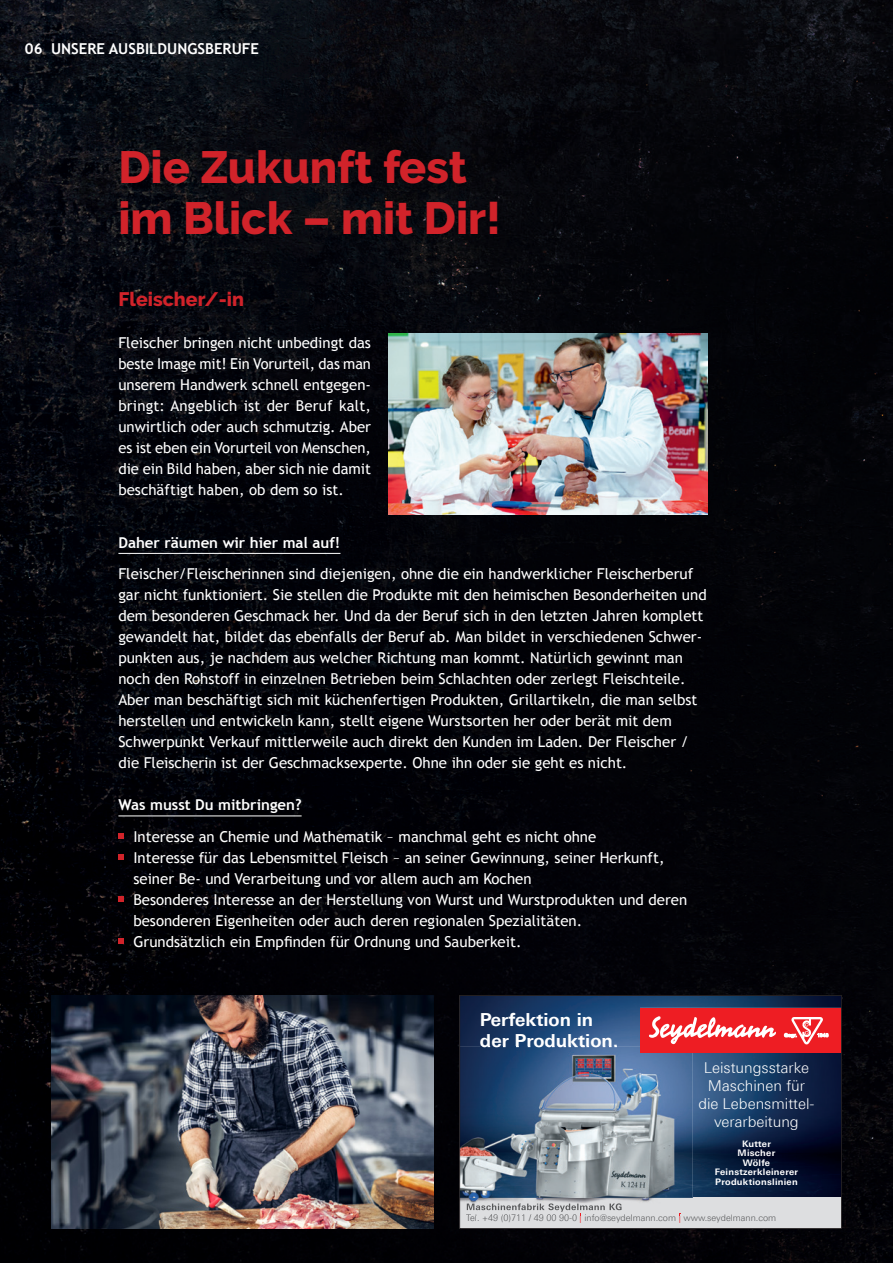
<style>
.page{position:relative;width:893px;height:1263px;background:#fff}
.page>*{position:absolute;margin:0;border:0;box-sizing:border-box;transform-origin:0 0}
.Head{font:800 45px/51px "Raleway";color:#d1232a}
.Zwischenhead_rot{font:800 19.5px "Raleway";color:#d1232a}
.t1{font:700 18px/21.6px "Linotype Univers 630";color:#fff}
.copy{font:15px/21px "Trebuchet MS";color:#fff}
.Zwischenhead{font:700 15px "Trebuchet MS";color:#fff}
.t2{font:300 15px/18px "Linotype Univers 330";color:#fff;text-align:center}
.t3{font:300 9px "Linotype Univers 330";color:#57585a}
.t4{font:700 9px/9.4px "Linotype Univers 630";letter-spacing:.03em;color:#fff;text-align:center}
.s1{color:#ee1d23}
</style>
<div class="page">
<img style="left:0;top:0;width:893px;height:1263px">
<hr style="left:118px;top:553px;width:222px;height:1px;background:#fff">
<hr style="left:118px;top:816px;width:184px;height:1px;background:#fff">
<svg style="left:118px;top:833px;width:6px;height:5px"></svg>
<svg style="left:118px;top:854px;width:6px;height:6px"></svg>
<svg style="left:118px;top:896px;width:6px;height:6px"></svg>
<svg style="left:118px;top:938px;width:6px;height:6px"></svg>
<img style="left:461px;top:997px;width:379px;height:201px">
<div style="left:640px;top:1008px;width:202px;height:44px;background:#ee1d23"></div>
<svg style="left:649px;top:1016px;width:127px;height:28px"></svg>
<svg style="left:784px;top:1017px;width:44px;height:27px"></svg>
<div style="left:459px;top:1198px;width:383px;height:31px;background:#dddee0"></div>
<img style="left:461px;top:1046px;width:232px;height:168px">
<img style="left:640px;top:1046px;width:53px;height:6px">
<img style="left:481px;top:1046px;width:136px;height:1px">
<img style="left:467px;top:1203px;width:155px;height:9px">
<img style="left:466px;top:1214px;width:111px;height:2px">
<img style="left:585px;top:1214px;width:47px;height:2px">
<div style="left:459px;top:995px;width:383px;height:234px;border:1px solid #231f20"></div>
<img style="left:51px;top:995px;width:383px;height:234px">
<img style="left:388px;top:334px;width:319px;height:180px">
<p class="Zwischenhead" style="left:25px;top:39px;width:19px">06</p>
<p class="Zwischenhead" style="left:51px;top:39px;width:210px">UNSERE AUSBILDUNGSBERUFE</p>
<p class="Head" style="left:118px;top:142px;width:384px">Die Zukunft fest im Blick – mit Dir!</p>
<p class="Zwischenhead_rot" style="left:118px;top:288px;width:127px">Fleischer/-in</p>
<p class="copy" style="left:118px;top:332px;width:254px;text-align:justify">Fleischer bringen nicht unbedingt das beste Image mit! Ein Vorurteil, das man unserem Handwerk schnell entgegen&shy;bringt: Angeblich ist der Beruf kalt, unwirtlich oder auch schmutzig. Aber es ist eben ein Vorurteil von Menschen, die ein Bild haben, aber sich nie damit beschäftigt haben, ob dem so ist.</p>
<p class="Zwischenhead" style="left:118px;top:533px;width:224px">Daher räumen wir hier mal auf!</p>
<p class="copy" style="left:118px;top:563px;width:590px">Fleischer/Fleischerinnen sind diejenigen, ohne die ein handwerklicher Fleischerberuf gar nicht funktioniert. Sie stellen die Produkte mit den heimischen Besonderheiten und dem besonderen Geschmack her. Und da der Beruf sich in den letzten Jahren komplett gewandelt hat, bildet das ebenfalls der Beruf ab. Man bildet in verschiedenen Schwer&shy;punkten aus, je nachdem aus welcher Richtung man kommt. Natürlich gewinnt man noch den Rohstoff in einzelnen Betrieben beim Schlachten oder zerlegt Fleischteile.<br>Aber man beschäftigt sich mit küchenfertigen Produkten, Grillartikeln, die man selbst herstellen und entwickeln kann, stellt eigene Wurstsorten her oder berät mit dem Schwerpunkt Verkauf mittlerweile auch direkt den Kunden im Laden. Der Fleischer / die Fleischerin ist der Geschmacksexperte. Ohne ihn oder sie geht es nicht.</p>
<p class="Zwischenhead" style="left:118px;top:795px;width:185px">Was musst Du mitbringen?</p>
<p class="copy" style="left:133px;top:826px;width:464px">Interesse an Chemie und Mathematik – manchmal geht es nicht ohne</p>
<p class="copy" style="left:133px;top:847px;width:533px">Interesse für das Lebensmittel Fleisch – an seiner Gewinnung, seiner Herkunft, seiner Be- und Verarbeitung und vor allem auch am Kochen</p>
<p class="copy" style="left:133px;top:889px;width:555px">Besonderes Interesse an der Herstellung von Wurst und Wurstprodukten und deren besonderen Eigenheiten oder auch deren regionalen Spezialitäten.</p>
<p class="copy" style="left:133px;top:931px;width:390px">Grundsätzlich ein Empfinden für Ordnung und Sauberkeit.</p>
<p class="t1" style="left:480px;top:1008px;width:140px">Perfektion in der Produktion.</p>
<p class="t2" style="left:698px;top:1058px;width:118px">Leistungsstarke<br>Maschinen für die Lebensmittel&shy;verarbeitung</p>
<p class="t4" style="left:715px;top:1138px;width:85px">Kutter<br>Mischer<br>Wölfe<br>Feinstzerkleinerer<br>Produktionslinien</p>
<p class="t3" style="left:466px;top:1212px;width:312px">Tel. +49 (0)711 / 49 00 90-0 <span class="s1">|</span> info@seydelmann.com <span class="s1">|</span> www.seydelmann.com</p>
</div>
